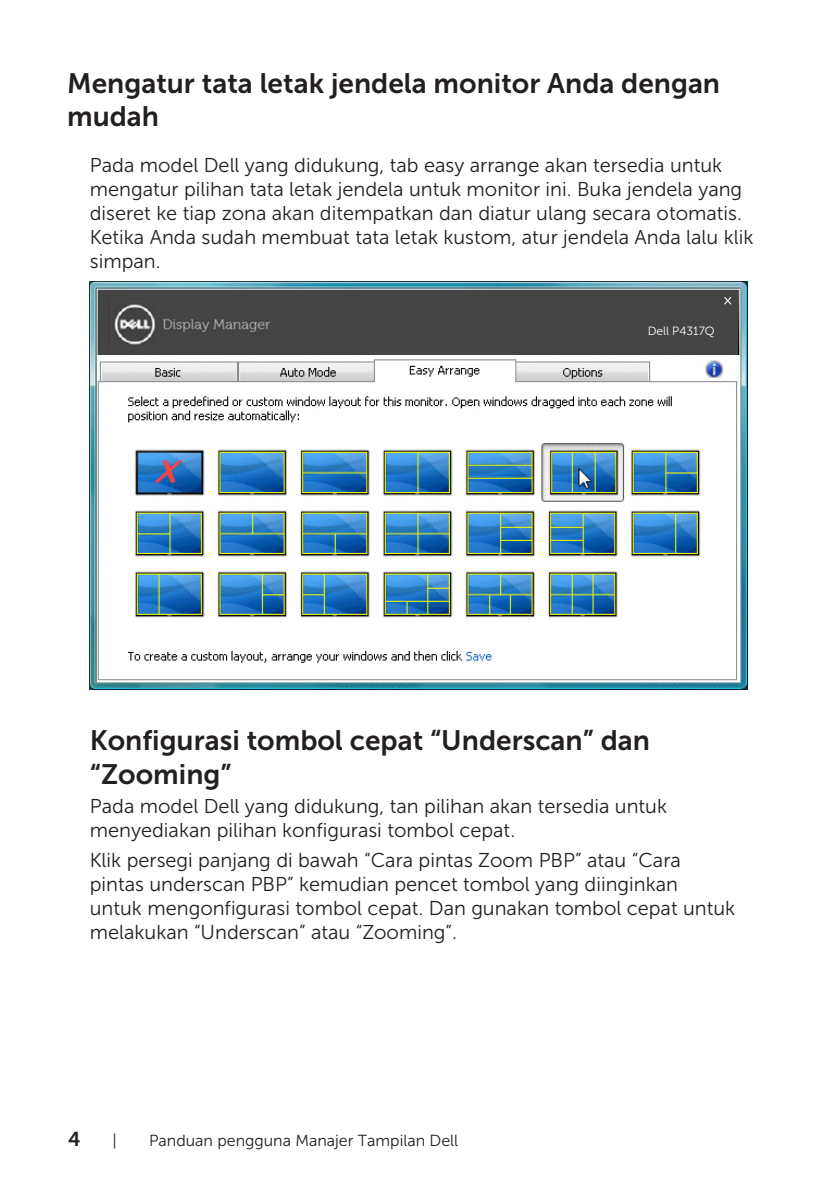
<style>
.page{position:relative;width:840px;height:1191px;background:#fff}
.page>*{position:absolute;margin:0;border:0;box-sizing:border-box;transform-origin:0 0}
.Head_2{font:28px/33.6px "Museo Sans For Dell 700";color:#231f20}
.Paragraph{font:28px/33.6px "Museo Sans For Dell 700";color:#231f20}
.Paragraph-2{font:20px/24px "Museo Sans For Dell 300";color:#231f20}
.t1{font:20px "Museo Sans For Dell 700";color:#231f20}
.t2{font:16px "Museo Sans For Dell 300";color:#231f20}
.t3{font:12px "Museo Sans For Dell 300";color:#fff}
</style>
<div class="page">
<img style="left:90px;top:281px;width:656px;height:408px">
<div style="left:98px;top:291px;width:639px;height:64px;background:#444"></div>
<img style="left:114px;top:304px;width:157px;height:41px">
<svg style="left:724px;top:296px;width:8px;height:9px"></svg>
<p class="Head_2" style="left:67px;top:66px;width:654px">Mengatur tata letak jendela monitor Anda dengan mudah</p>
<p class="Paragraph-2" style="left:90px;top:153px;width:664px">Pada model Dell yang didukung, tab easy arrange akan tersedia untuk mengatur pilihan tata letak jendela untuk monitor ini. Buka jendela yang diseret ke tiap zona akan ditempatkan dan diatur ulang secara otomatis.<br>Ketika Anda sudah membuat tata letak kustom, atur jendela Anda lalu klik simpan.</p>
<p class="t3" style="left:647px;top:324px;width:69px">Dell P4317Q</p>
<p class="Paragraph" style="left:90px;top:723px;width:561px">Konfigurasi tombol cepat “Underscan” dan “Zooming”</p>
<p class="Paragraph-2" style="left:90px;top:794px;width:578px">Pada model Dell yang didukung, tan pilihan akan tersedia untuk menyediakan pilihan konfigurasi tombol cepat.</p>
<p class="Paragraph-2" style="left:90px;top:848px;width:646px">Klik persegi panjang di bawah “Cara pintas Zoom PBP” atau “Cara pintas underscan PBP” kemudian pencet tombol yang diinginkan<br>untuk mengonfigurasi tombol cepat. Dan gunakan tombol cepat untuk melakukan “Underscan” atau “Zooming”.</p>
<p class="t1" style="left:68px;top:1127px;width:14px">4</p>
<p class="t2" style="left:112px;top:1131px;width:6px">|</p>
<p class="t2" style="left:149px;top:1131px;width:310px">Panduan pengguna Manajer Tampilan Dell</p>
</div>
